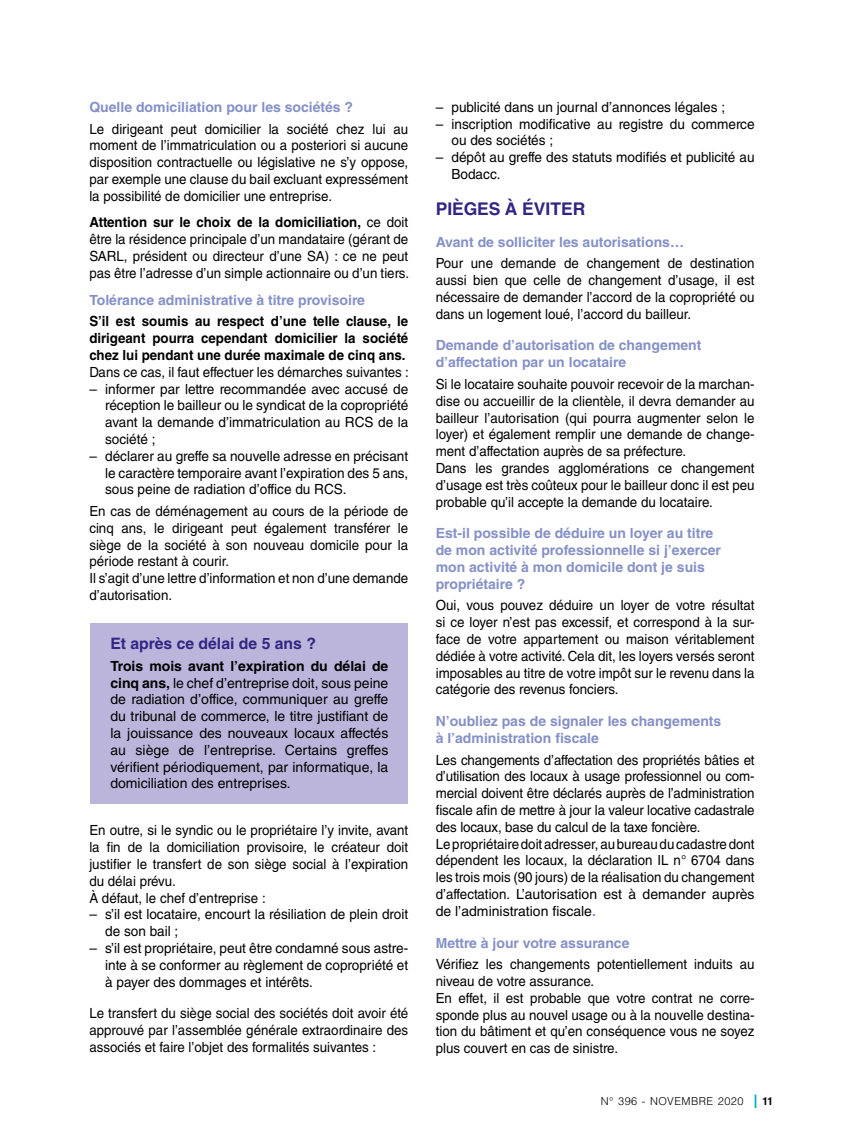
<style>
.page{position:relative;width:844px;height:1141px;background:#fff}
.page>*{position:absolute;margin:0;border:0;box-sizing:border-box;transform-origin:0 0}
._09_t0{font:700 17.5px "Helvetica LT Std";color:#312783}
._011_encadre_titre{font:700 15.75px "Helvetica LT Std";color:#312783}
._03_texte{font:14px/16.8px "Helvetica LT Std";color:#000;text-align:justify;scale:.95 1}
._012_encadre_texte{font:14px/16.8px "Helvetica LT Std";color:#000;text-align:justify}
._09_t1{font:700 14px/16.8px "Helvetica LT Std";color:#8590c7}
._012_encadre_texte-2{font:14px/16.8px "Helvetica LT Std";color:#000;text-align:justify;scale:.95 1}
._03_texte-2{font:700 14px/16.8px "Helvetica LT Std";color:#000;text-align:justify;scale:.95 1}
.t1{font:300 10.85px "Helvetica LT Std";letter-spacing:.04em;color:#000}
.lma-footer_folio{font:700 10.85px "Helvetica LT Std";color:#000}
.s1{font-weight:700}
.s2{font-weight:700;color:#8590c7}
</style>
<div class="page">
<svg style="left:754px;top:1095px;width:2px;height:13px"></svg>
<div style="left:90px;top:623px;width:318px;height:180px;background:#bcb5db"></div>
<p class="_09_t1" style="left:89px;top:98px;width:265px">Quelle domiciliation pour les sociétés ?</p>
<p class="_03_texte" style="left:89px;top:120px;width:337px">Le dirigeant peut domicilier la société chez lui au moment de l’immatriculation ou a posteriori si aucune disposition contractuelle ou législative ne s’y oppose, par exemple une clause du bail excluant expressément la possibilité de domicilier une entreprise.</p>
<p class="_03_texte" style="left:89px;top:214px;width:338px"><span class="s1">Attention sur le choix de la domiciliation,</span> ce doit être la résidence principale d’un mandataire (gérant de SARL, président ou directeur d’une SA) : ce ne peut pas être l’adresse d’un simple actionnaire ou d’un tiers.</p>
<p class="_09_t1" style="left:89px;top:291px;width:277px">Tolérance administrative à titre provisoire</p>
<p class="_03_texte-2" style="left:89px;top:313px;width:337px">S’il est soumis au respect d’une telle clause, le dirigeant pourra cependant domicilier la société chez lui pendant une durée maximale de cinq ans.</p>
<p class="_03_texte" style="left:89px;top:363px;width:338px">Dans ce cas, il faut effectuer les démarches suivantes :</p>
<p class="_012_encadre_texte" style="left:105px;top:380px;width:304px;text-indent:-16px">– informer par lettre recommandée avec accusé de réception le bailleur ou le syndicat de la copropriété avant la demande d’immatriculation au RCS de la société ;</p>
<p class="_012_encadre_texte" style="left:105px;top:447px;width:304px;text-indent:-16px">– déclarer au greffe sa nouvelle adresse en précisant le caractère temporaire avant l’expiration des 5 ans, sous peine de radiation d’office du RCS.</p>
<p class="_03_texte" style="left:89px;top:503px;width:337px">En cas de déménagement au cours de la période de cinq ans, le dirigeant peut également transférer le siège de la société à son nouveau domicile pour la période restant à courir.</p>
<p class="_03_texte" style="left:89px;top:570px;width:337px">Il s’agit d’une lettre d’information et non d’une demande d’autorisation.</p>
<p class="_011_encadre_titre" style="left:110px;top:634px;width:207px">Et après ce délai de 5 ans ?</p>
<p class="_012_encadre_texte" style="left:110px;top:657px;width:279px"><span class="s1">Trois mois avant l’expiration du délai de cinq ans,</span> le chef d’entreprise doit, sous peine de radiation d’office, communiquer au greffe du tribunal de commerce, le titre justifiant de la jouissance des nouveaux locaux affectés au siège de l’entreprise. Certains greffes vérifient périodiquement, par informatique, la domiciliation des entreprises.</p>
<p class="_012_encadre_texte-2" style="left:89px;top:822px;width:337px">En outre, si le syndic ou le propriétaire l’y invite, avant la fin de la domiciliation provisoire, le créateur doit justifier le transfert de son siège social à l’expiration du délai prévu.</p>
<p class="_03_texte" style="left:89px;top:889px;width:187px">À défaut, le chef d’entreprise :</p>
<p class="_012_encadre_texte" style="left:105px;top:906px;width:304px;text-indent:-16px">– s’il est locataire, encourt la résiliation de plein droit de son bail ;</p>
<p class="_012_encadre_texte" style="left:105px;top:940px;width:304px;text-indent:-16px">– s’il est propriétaire, peut être condamné sous astre&shy;inte à se conformer au règlement de copropriété et à payer des dommages et intérêts.</p>
<p class="_03_texte" style="left:89px;top:1005px;width:337px">Le transfert du siège social des sociétés doit avoir été approuvé par l’assemblée générale extraordinaire des associés et faire l’objet des formalités suivantes :</p>
<p class="_012_encadre_texte" style="left:435px;top:98px;width:291px">– publicité dans un journal d’annonces légales ;</p>
<p class="_012_encadre_texte" style="left:451px;top:115px;width:304px;text-indent:-16px">– inscription modificative au registre du commerce ou des sociétés ;</p>
<p class="_012_encadre_texte" style="left:451px;top:149px;width:304px;text-indent:-16px">– dépôt au greffe des statuts modifiés et publicité au<br>Bodacc.</p>
<p class="_09_t0" style="left:435px;top:198px;width:151px">PIÈGES À ÉVITER</p>
<p class="_09_t1" style="left:435px;top:233px;width:250px">Avant de solliciter les autorisations…</p>
<p class="_03_texte" style="left:435px;top:255px;width:337px">Pour une demande de changement de destination aussi bien que celle de changement d’usage, il est nécessaire de demander l’accord de la copropriété ou dans un logement loué, l’accord du bailleur.</p>
<p class="_09_t1" style="left:435px;top:337px;width:267px">Demande d’autorisation de changement d’affectation par un locataire</p>
<p class="_03_texte" style="left:435px;top:376px;width:337px">Si le locataire souhaite pouvoir recevoir de la marchan&shy;dise ou accueillir de la clientèle, il devra demander au bailleur l’autorisation (qui pourra augmenter selon le loyer) et également remplir une demande de change&shy;ment d’affectation auprès de sa préfecture.</p>
<p class="_03_texte" style="left:435px;top:460px;width:337px">Dans les grandes agglomérations ce changement d’usage est très coûteux pour le bailleur donc il est peu probable qu’il accepte la demande du locataire.</p>
<p class="_09_t1" style="left:435px;top:525px;width:287px">Est-il possible de déduire un loyer au titre de mon activité professionnelle si j’exercer mon activité à mon domicile dont je suis propriétaire ?</p>
<p class="_03_texte" style="left:435px;top:597px;width:337px">Oui, vous pouvez déduire un loyer de votre résultat si ce loyer n’est pas excessif, et correspond à la sur&shy;face de votre appartement ou maison véritablement dédiée à votre activité. Cela dit, les loyers versés seront imposables au titre de votre impôt sur le revenu dans la catégorie des revenus fonciers.</p>
<p class="_09_t1" style="left:435px;top:712px;width:287px">N’oubliez pas de signaler les changements à l’administration fiscale</p>
<p class="_03_texte" style="left:435px;top:751px;width:337px">Les changements d’affectation des propriétés bâties et d’utilisation des locaux à usage professionnel ou com&shy;mercial doivent être déclarés auprès de l’administration fiscale afin de mettre à jour la valeur locative cadastrale des locaux, base du calcul de la taxe foncière.</p>
<p class="_03_texte" style="left:435px;top:835px;width:337px">Le propriétaire doit adresser, au bureau du cadastre dont dépendent les locaux, la déclaration IL n° 6704 dans les trois mois (90 jours) de la réalisation du changement d’affectation. L’autorisation est à demander auprès de l’administration fiscale<span class="s2">.</span></p>
<p class="_09_t1" style="left:435px;top:934px;width:195px">Mettre à jour votre assurance</p>
<p class="_03_texte" style="left:435px;top:956px;width:337px">Vérifiez les changements potentiellement induits au niveau de votre assurance.</p>
<p class="_03_texte" style="left:435px;top:989px;width:337px">En effet, il est probable que votre contrat ne corre&shy;sponde plus au nouvel usage ou à la nouvelle destina&shy;tion du bâtiment et qu’en conséquence vous ne soyez plus couvert en cas de sinistre.</p>
<p class="t1" style="left:600px;top:1095px;width:144px">N° 396 - NOVEMBRE 2020</p>
<p class="lma-footer_folio" style="left:761px;top:1095px;width:13px">11</p>
</div>
